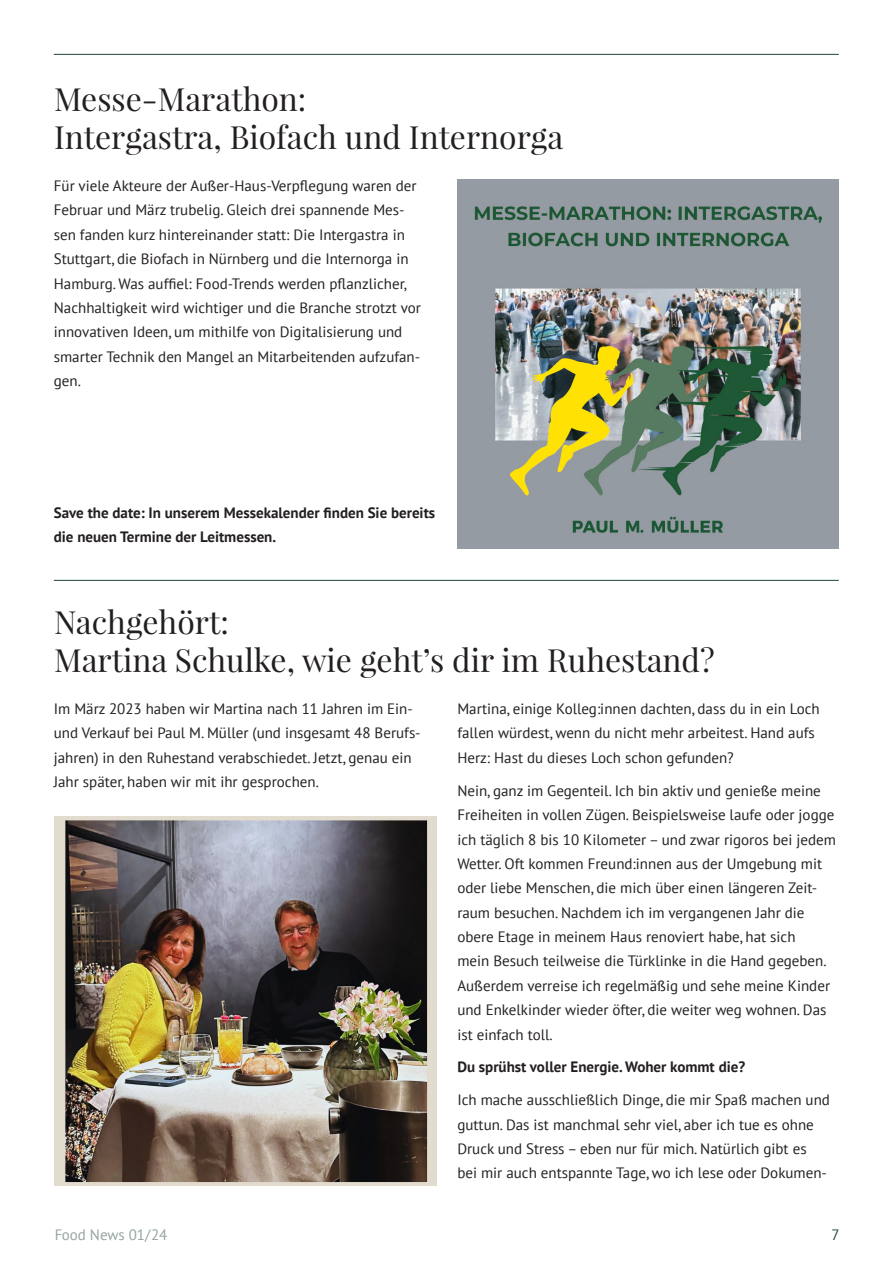
<style>
.page{position:relative;width:893px;height:1263px;background:#fff}
.page>*{position:absolute;margin:0;border:0;box-sizing:border-box;transform-origin:0 0}
.Überschrift{font:31.8px "Playfair Display";color:#231f20}
.Fließtext{font:15px/24.3px "PT Sans";color:#231f20}
.Fließtext-2{font:700 15px/24.3px "PT Sans";color:#231f20}
.t1{font:15px "PT Sans";color:#25473a}
</style>
<div class="page">
<hr style="left:54px;top:54px;width:785px;height:1px;background:#1f4638">
<hr style="left:54px;top:580px;width:785px;height:1px;background:#1f4638">
<img style="left:457px;top:180px;width:382px;height:369px">
<img style="left:55px;top:816px;width:381px;height:369px">
<p class="Überschrift" style="left:54px;top:79px;width:254px">Messe-Marathon:</p>
<p class="Überschrift" style="left:54px;top:117px;width:511px">Intergastra, Biofach und Internorga</p>
<p class="Fließtext" style="left:54px;top:173px;width:369px">Für viele Akteure der Außer-Haus-Verpflegung waren der Februar und März trubelig. Gleich drei spannende Mes&shy;sen fanden kurz hintereinander statt: Die Intergastra in Stuttgart, die Biofach in Nürnberg und die Internorga in Hamburg. Was auffiel: Food-Trends werden pflanzlicher, Nachhaltigkeit wird wichtiger und die Branche strotzt vor innovativen Ideen, um mithilfe von Digitalisierung und smarter Technik den Mangel an Mitarbeitenden aufzufan&shy;gen.</p>
<p class="Fließtext-2" style="left:54px;top:500px;width:383px">Save the date: In unserem Messekalender finden Sie bereits die neuen Termine der Leitmessen.</p>
<p class="Überschrift" style="left:54px;top:602px;width:176px">Nachgehört:</p>
<p class="Überschrift" style="left:54px;top:640px;width:662px">Martina Schulke, wie geht’s dir im Ruhestand?</p>
<p class="Fließtext" style="left:54px;top:696px;width:368px">Im März 2023 haben wir Martina nach 11 Jahren im Ein&shy;und Verkauf bei Paul M. Müller (und insgesamt 48 Berufs&shy;jahren) in den Ruhestand verabschiedet. Jetzt, genau ein Jahr später, haben wir mit ihr gesprochen.</p>
<p class="Fließtext" style="left:457px;top:696px;width:364px">Martina, einige Kolleg:innen dachten, dass du in ein Loch fallen würdest, wenn du nicht mehr arbeitest. Hand aufs<br>Herz: Hast du dieses Loch schon gefunden?</p>
<p class="Fließtext" style="left:457px;top:778px;width:380px">Nein, ganz im Gegenteil. Ich bin aktiv und genieße meine Freiheiten in vollen Zügen. Beispielsweise laufe oder jogge ich täglich 8 bis 10 Kilometer – und zwar rigoros bei jedem Wetter. Oft kommen Freund:innen aus der Umgebung mit oder liebe Menschen, die mich über einen längeren Zeit&shy;raum besuchen. Nachdem ich im vergangenen Jahr die obere Etage in meinem Haus renoviert habe, hat sich<br>mein Besuch teilweise die Türklinke in die Hand gegeben.<br>Außerdem verreise ich regelmäßig und sehe meine Kinder und Enkelkinder wieder öfter, die weiter weg wohnen. Das ist einfach toll.</p>
<p class="Fließtext-2" style="left:457px;top:1055px;width:289px">Du sprühst voller Energie. Woher kommt die?</p>
<p class="Fließtext" style="left:457px;top:1087px;width:374px">Ich mache ausschließlich Dinge, die mir Spaß machen und guttun. Das ist manchmal sehr viel, aber ich tue es ohne Druck und Stress – eben nur für mich. Natürlich gibt es bei mir auch entspannte Tage, wo ich lese oder Dokumen-</p>
<p class="t1" style="left:54px;top:1225px;width:115px">Food News 01/24</p>
<p class="t1" style="left:832px;top:1225px;width:10px">7</p>
</div>
